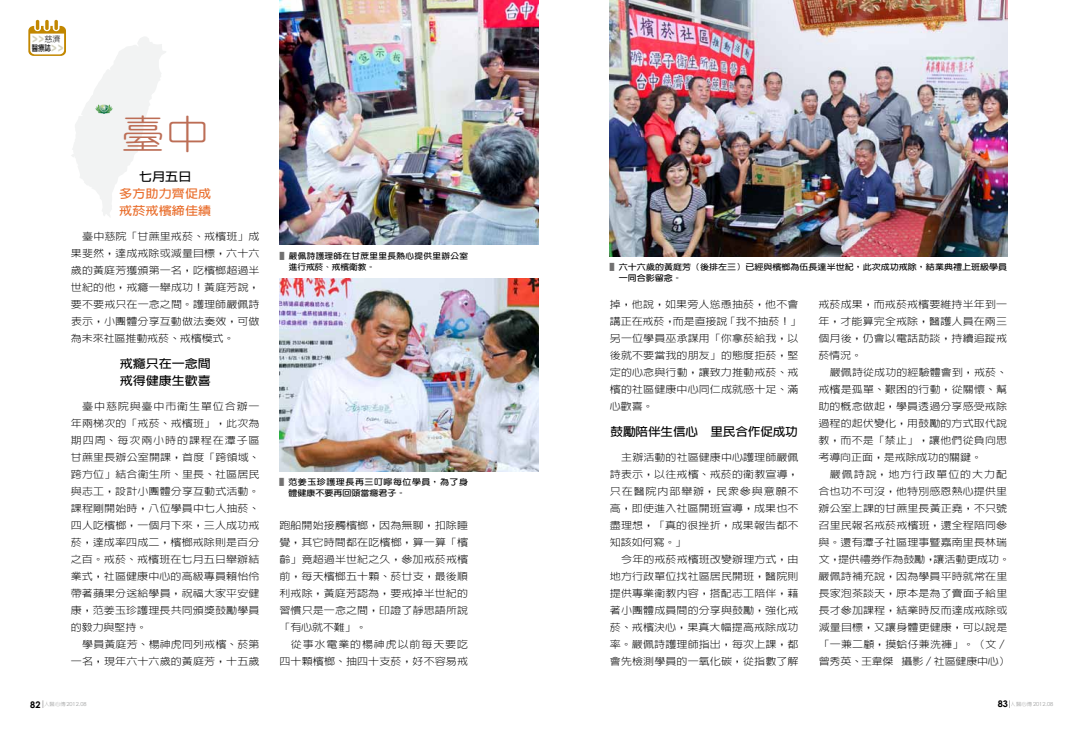
<style>
.page{position:relative;width:1078px;height:738px;background:#fff}
.page>*{position:absolute;margin:0;border:0;box-sizing:border-box;transform-origin:0 0}
.t1{font:300 39.6px "Yen Round";color:#bc6d55;scale:1.11 1}
.t2{font:700 11.7px/17px "Lin Gothic";color:#000;scale:1.11 1}
.t3{font:700 11.7px/17px "Lin Gothic";letter-spacing:.01em;color:#e96d2b;scale:1.11 1}
.t4{font:700 11.7px "Lin Gothic";color:#000;scale:1.08 1}
.t5{font:300 9.9px/17px "Lin Gothic";letter-spacing:.01em;color:#000;text-align:justify;scale:1.11 1}
.t6{font:300 9.9px/17px "Lin Gothic";letter-spacing:.08em;color:#000;text-align:right;scale:1.11 1}
.t7{font:700 8.1px/11px "Yen Round";letter-spacing:.005em;color:#000;scale:1.11 1}
.t8{font:700 8.1px/11px "Yen Round";letter-spacing:.055em;color:#000;scale:1.11 1}
.t9{font:700 8.1px/11px "Yen Round";letter-spacing:.04em;color:#000;scale:1.07 1}
.t10{font:900 8px/9px "Lin Gothic";color:#d3d2be;scale:.8 1}
.t11{font:5.6px "Century Gothic";color:#9fa0a0}
.s1{font-weight:300;color:#000}
.s2{font-weight:700;color:#000}
.s3{color:#727171}
.s4{font-weight:700;font-size:9.1px;color:#000}
.s5{font-family:"Lin Gothic";font-weight:300;font-size:5.1px}
</style>
<div class="page">
<svg style="left:28px;top:20px;width:138px;height:197px"></svg>
<img style="left:95px;top:105px;width:17px;height:9px">
<img style="left:609px;top:0;width:397px;height:256px">
<img style="left:279px;top:0;width:260px;height:244px">
<img style="left:279px;top:278px;width:260px;height:193px">
<p class="t10" style="left:32px;top:35px;width:41px">＞＞<span class="s1">慈濟</span><span class="s2">醫療誌</span>＞＞</p>
<h1 class="t1" style="left:121px;top:114px;width:81px">臺中</h1>
<p class="t2" style="left:139px;top:167px;width:49px">七月五日</p>
<p class="t3" style="left:119px;top:184px;width:84px">多方助力齊促成戒菸戒檳締佳績</p>
<p class="t5" style="left:71px;top:227px;width:171px;text-indent:11px">臺中慈院「甘蔗里戒菸、戒檳班」成果斐然，達成戒除或減量目標，六十六歲的黃庭芳獲頒第一名，吃檳榔超過半世紀的他，戒癮一舉成功！黃庭芳說，要不要戒只在一念之間。護理師嚴佩詩表示，小團體分享互動做法奏效，可做為未來社區推動戒菸、戒檳模式。</p>
<p class="t2" style="left:120px;top:355px;width:83px">戒癮只在一念間戒得健康生歡喜</p>
<p class="t5" style="left:71px;top:397px;width:172px;text-indent:11px">臺中慈院與臺中市衛生單位合辦一年兩梯次的「戒菸、戒檳班」，此次為期四周、每次兩小時的課程在潭子區甘蔗里長辦公室開課，首度「跨領域、跨方位」結合衛生所、里長、社區居民與志工，設計小團體分享互動式活動。課程剛開始時，八位學員中七人抽菸、四人吃檳榔，一個月下來，三人成功戒菸，達成率四成二，檳榔戒除則是百分之百。戒菸、戒檳班在七月五日舉辦結業式，社區健康中心的高級專員賴怡伶帶著蘋果分送給學員，祝福大家平安健康，范姜玉珍護理長共同頒獎鼓勵學員的毅力與堅持。</p>
<p class="t5" style="left:71px;top:635px;width:171px;text-align:right">學員黃庭芳、楊神虎同列戒檳、菸第一名，現年六十六歲的黃庭芳，十五歲</p>
<p class="t9" style="left:288px;top:250px;width:169px;text-indent:-9px"><span class="s3">▌</span>嚴佩詩護理師在甘蔗里里長熱心提供里辦公室進行戒菸、戒檳衛教。</p>
<p class="t8" style="left:288px;top:476px;width:163px;text-indent:-9px"><span class="s3">▌</span>范姜玉珍護理長再三叮嚀每位學員，為了身體健康不要再回頭當癮君子。</p>
<p class="t5" style="left:279px;top:516px;width:171px">跑船開始接觸檳榔，因為無聊，扣除睡覺，其它時間都在吃檳榔，算一算「檳齡」竟超過半世紀之久，參加戒菸戒檳前，每天檳榔五十顆、菸廿支，最後順利戒除，黃庭芳認為，要戒掉半世紀的習慣只是一念之間，印證了靜思語所說「有心就不難」。</p>
<p class="t6" style="left:279px;top:635px;width:171px">從事水電業的楊神虎以前每天要吃四十顆檳榔、抽四十支菸，好不容易戒</p>
<p class="t7" style="left:618px;top:261px;width:351px;text-indent:-9px"><span class="s3">▌</span>六十六歲的黃庭芳（後排左三）已經與檳榔為伍長達半世紀，此次成功戒除，結業典禮上班級學員一同合影留念。</p>
<p class="t5" style="left:609px;top:295px;width:174px;text-align:left">掉，他說，如果旁人慫恿抽菸，他不會講正在戒菸，而是直接說「我不抽菸！」另一位學員巫承謀用「你拿菸給我，以後就不要當我的朋友」的態度拒菸，堅定的心念與行動，讓致力推動戒菸、戒檳的社區健康中心同仁成就感十足、滿心歡喜。</p>
<p class="t4" style="left:610px;top:425px;width:175px">鼓勵陪伴生信心 里民合作促成功</p>
<p class="t5" style="left:609px;top:448px;width:171px;text-indent:11px">主辦活動的社區健康中心護理師嚴佩詩表示，以往戒檳、戒菸的衛教宣導，只在醫院內部舉辦，民眾參與意願不高，即使進入社區開班宣導，成果也不盡理想，「真的很挫折，成果報告都不知該如何寫。」</p>
<p class="t5" style="left:609px;top:550px;width:171px;text-indent:11px">今年的戒菸戒檳班改變辦理方式，由地方行政單位找社區居民開班，醫院則提供專業衛教內容，搭配志工陪伴，藉著小團體成員間的分享與鼓勵，強化戒菸、戒檳決心，果真大幅提高戒除成功率。嚴佩詩護理師指出，每次上課，都會先檢測學員的一氧化碳，從指數了解</p>
<p class="t5" style="left:818px;top:295px;width:171px">戒菸成果，而戒菸戒檳要維持半年到一年，才能算完全戒除，醫護人員在兩三個月後，仍會以電話訪談，持續追蹤戒菸情況。</p>
<p class="t5" style="left:818px;top:363px;width:171px;text-indent:11px">嚴佩詩從成功的經驗體會到，戒菸、戒檳是孤單、艱困的行動，從關懷、幫助的概念做起，學員透過分享感受戒除過程的起伏變化，用鼓勵的方式取代說教，而不是「禁止」，讓他們從負向思考導向正面，是戒除成功的關鍵。</p>
<p class="t5" style="left:818px;top:465px;width:174px;text-align:left;text-indent:11px">嚴佩詩說，地方行政單位的大力配合也功不可沒，他特別感恩熱心提供里辦公室上課的甘蔗里長黃正堯，不只號召里民報名戒菸戒檳班，還全程陪同參與。還有潭子社區理事暨嘉南里長林瑞文，提供禮券作為鼓勵，讓活動更成功。嚴佩詩補充說，因為學員平時就常在里長家泡茶談天，原本是為了賣面子給里長才參加課程，結業時反而達成戒除或減量目標，又讓身體更健康，可以說是「一兼二顧，摸蛤仔兼洗褲」。（文／曾秀英、王韋傑 攝影／社區健康中心）</p>
<p class="t11" style="left:30px;top:700px;width:58px"><span class="s4">82</span> <span class="s5">人醫心傳</span>2012.08</p>
<p class="t11" style="left:997px;top:700px;width:57px"><span class="s4">83</span> <span class="s5">人醫心傳</span>2012.08</p>
</div>
